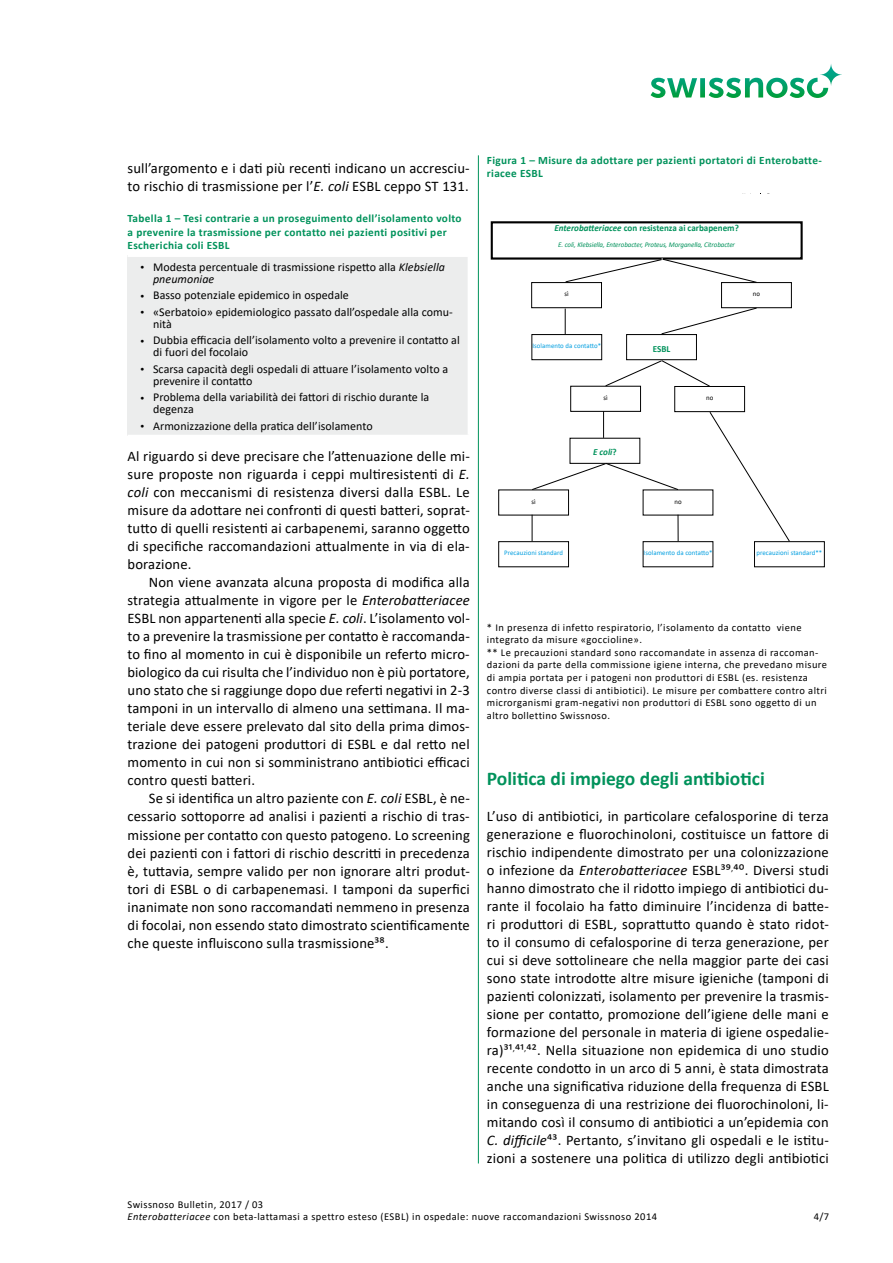
<style>
.page{position:relative;width:893px;height:1263px;background:#fff}
.page>*{position:absolute;margin:0;border:0;box-sizing:border-box;transform-origin:0 0}
.t1{font:700 19.5px "Calibri";color:#00925b}
.t2{font:14.7px/18px "Calibri";letter-spacing:.01em;color:#000;text-align:justify}
.t3{font:12px/12px "Calibri";letter-spacing:.005em;color:#000}
.t4{font:700 11.25px/13.2px "Calibri";letter-spacing:.03em;color:#00925b}
.t5{font:10.5px/12.6px "Calibri";letter-spacing:.04em;color:#000}
.t6{font:700 9.3px "Calibri";color:#00925b}
.t7{font:italic 700 9.3px "Calibri";color:#00925b}
.t8{font:italic 7.2px "Calibri";letter-spacing:-.01em;color:#00925b}
.t9{font:7.05px "Calibri";letter-spacing:.01em;color:#009ee0}
.t10{font:7.05px "Calibri";letter-spacing:.01em;color:#000}
.s1{font-style:italic}
.s2{font-size:9px}
.s3{font-style:normal}
</style>
<div class="page">
<svg style="left:651px;top:64px;width:191px;height:34px"></svg>
<hr style="left:478px;top:155px;width:1px;height:1008px;background:#00925b">
<div style="left:128px;top:256px;width:341px;height:180px;background:#eceded"></div>
<hr style="left:128px;top:255px;width:342px;height:2px;background:#fff">
<hr style="left:468px;top:257px;width:2px;height:178px;background:#fff">
<hr style="left:128px;top:435px;width:342px;height:2px;background:#fff">
<div style="left:491px;top:221px;width:312px;height:39px;border:2px solid #000"></div>
<div style="left:531px;top:282px;width:71px;height:26px;border:1px solid #000"></div>
<div style="left:721px;top:282px;width:71px;height:26px;border:1px solid #000"></div>
<div style="left:531px;top:334px;width:71px;height:26px;border:1px solid #000"></div>
<div style="left:626px;top:334px;width:71px;height:26px;border:1px solid #000"></div>
<div style="left:674px;top:386px;width:71px;height:26px;border:1px solid #000"></div>
<div style="left:570px;top:386px;width:71px;height:26px;border:1px solid #000"></div>
<div style="left:498px;top:541px;width:71px;height:26px;border:1px solid #000"></div>
<div style="left:643px;top:541px;width:70px;height:26px;border:1px solid #000"></div>
<div style="left:754px;top:541px;width:71px;height:26px;border:1px solid #000"></div>
<svg style="left:565px;top:258px;width:192px;height:25px"></svg>
<svg style="left:661px;top:307px;width:96px;height:28px"></svg>
<svg style="left:565px;top:309px;width:1px;height:25px"></svg>
<svg style="left:605px;top:360px;width:106px;height:27px"></svg>
<svg style="left:603px;top:411px;width:1px;height:27px"></svg>
<svg style="left:531px;top:462px;width:148px;height:28px"></svg>
<svg style="left:532px;top:515px;width:1px;height:26px"></svg>
<svg style="left:678px;top:515px;width:1px;height:26px"></svg>
<svg style="left:709px;top:411px;width:81px;height:131px"></svg>
<p class="t2" style="left:128px;top:159px;width:344px">sull’argomento e i dati più recenti indicano un accresciu&shy;to rischio di trasmissione per l’<span class="s1">E. coli</span> ESBL ceppo ST 131.</p>
<p class="t4" style="left:128px;top:212px;width:336px">Tabella 1 – Tesi contrarie a un proseguimento dell’isolamento volto a prevenire la trasmissione per contatto nei pazienti positivi per<br>Escherichia coli ESBL</p>
<p class="t3" style="left:153px;top:261px;width:293px;text-indent:-13px"><span class="s2">•</span> Modesta percentuale di trasmissione rispetto alla <span class="s1">Klebsiella pneumoniae</span></p>
<p class="t3" style="left:140px;top:289px;width:210px"><span class="s2">•</span> Basso potenziale epidemico in ospedale</p>
<p class="t3" style="left:153px;top:306px;width:301px;text-indent:-13px"><span class="s2">•</span> «Serbatoio» epidemiologico passato dall’ospedale alla comu&shy;nità</p>
<p class="t3" style="left:153px;top:334px;width:308px;text-indent:-13px"><span class="s2">•</span> Dubbia efficacia dell’isolamento volto a prevenire il contatto al di fuori del focolaio</p>
<p class="t3" style="left:153px;top:363px;width:297px;text-indent:-13px"><span class="s2">•</span> Scarsa capacità degli ospedali di attuare l’isolamento volto a prevenire il contatto</p>
<p class="t3" style="left:153px;top:391px;width:278px;text-indent:-13px"><span class="s2">•</span> Problema della variabilità dei fattori di rischio durante la degenza</p>
<p class="t3" style="left:140px;top:420px;width:234px"><span class="s2">•</span> Armonizzazione della pratica dell’isolamento</p>
<p class="t2" style="left:128px;top:447px;width:344px">Al riguardo si deve precisare che l’attenuazione delle mi&shy;sure proposte non riguarda i ceppi multiresistenti di <span class="s1">E. coli</span> con meccanismi di resistenza diversi dalla ESBL. Le misure da adottare nei confronti di questi batteri, soprat&shy;tutto di quelli resistenti ai carbapenemi, saranno oggetto di specifiche raccomandazioni attualmente in via di ela&shy;borazione.</p>
<p class="t2" style="left:128px;top:573px;width:344px;text-indent:21px">Non viene avanzata alcuna proposta di modifica alla strategia attualmente in vigore per le <span class="s1">Enterobatteriacee </span>ESBL non appartenenti alla specie <span class="s1">E. coli</span>. L’isolamento vol&shy;to a prevenire la trasmissione per contatto è raccomanda&shy;to fino al momento in cui è disponibile un referto micro&shy;biologico da cui risulta che l’individuo non è più portatore, uno stato che si raggiunge dopo due referti negativi in 2-3 tamponi in un intervallo di almeno una settimana. Il ma&shy;teriale deve essere prelevato dal sito della prima dimos&shy;trazione dei patogeni produttori di ESBL e dal retto nel momento in cui non si somministrano antibiotici efficaci contro questi batteri.</p>
<p class="t2" style="left:128px;top:789px;width:344px;text-indent:21px">Se si identifica un altro paziente con <span class="s1">E. coli</span> ESBL, è ne&shy;cessario sottoporre ad analisi i pazienti a rischio di tras&shy;missione per contatto con questo patogeno. Lo screening dei pazienti con i fattori di rischio descritti in precedenza è, tuttavia, sempre valido per non ignorare altri produt&shy;tori di ESBL o di carbapenemasi. I tamponi da superfici inanimate non sono raccomandati nemmeno in presenza di focolai, non essendo stato dimostrato scientificamente che queste influiscono sulla trasmissione38.</p>
<p class="t4" style="left:487px;top:153px;width:336px">Figura 1 – Misure da adottare per pazienti portatori di Enterobatte&shy;riacee ESBL</p>
<p class="t6" style="left:554px;top:221px;width:186px"><span class="s1">Enterobatteriacee</span> con resistenza ai carbapenem?</p>
<p class="t8" style="left:558px;top:239px;width:178px">E. coli, Klebsiella, Enterobacter, Proteus, Morganella, Citrobacter</p>
<p class="t10" style="left:564px;top:289px;width:6px">sì</p>
<p class="t10" style="left:753px;top:289px;width:9px">no</p>
<p class="t9" style="left:532px;top:341px;width:70px">Isolamento da contatto*</p>
<p class="t6" style="left:653px;top:342px;width:19px">ESBL</p>
<p class="t10" style="left:603px;top:393px;width:6px">sì</p>
<p class="t10" style="left:706px;top:393px;width:9px">no</p>
<p class="t7" style="left:593px;top:445px;width:25px">E coli<span class="s3">?</span></p>
<p class="t10" style="left:531px;top:496px;width:6px">sì</p>
<p class="t10" style="left:674px;top:496px;width:9px">no</p>
<p class="t9" style="left:504px;top:548px;width:60px">Precauzioni standard</p>
<p class="t9" style="left:644px;top:548px;width:70px">Isolamento da contatto*</p>
<p class="t9" style="left:756px;top:548px;width:67px">precauzioni standard**</p>
<p class="t5" style="left:487px;top:620px;width:342px">* In presenza di infetto respiratorio, l’isolamento da contatto viene integrato da misure «goccioline».<br>** Le precauzioni standard sono raccomandate in assenza di raccoman&shy;dazioni da parte della commissione igiene interna, che prevedano misure di ampia portata per i patogeni non produttori di ESBL (es. resistenza contro diverse classi di antibiotici). Le misure per combattere contro altri microrganismi gram-negativi non produttori di ESBL sono oggetto di un altro bollettino Swissnoso.</p>
<h1 class="t1" style="left:487px;top:765px;width:279px">Politica di impiego degli antibiotici</h1>
<p class="t2" style="left:487px;top:807px;width:344px">L’uso di antibiotici, in particolare cefalosporine di terza generazione e fluorochinoloni, costituisce un fattore di rischio indipendente dimostrato per una colonizzazione o infezione da <span class="s1">Enterobatteriacee</span> ESBL39<sup>,</sup>40. Diversi studi hanno dimostrato che il ridotto impiego di antibiotici du&shy;rante il focolaio ha fatto diminuire l’incidenza di batte&shy;ri produttori di ESBL, soprattutto quando è stato ridot&shy;to il consumo di cefalosporine di terza generazione, per cui si deve sottolineare che nella maggior parte dei casi sono state introdotte altre misure igieniche (tamponi di pazienti colonizzati, isolamento per prevenire la trasmis&shy;sione per contatto, promozione dell’igiene delle mani e formazione del personale in materia di igiene ospedalie&shy;ra)31<sup>,</sup>41<sup>,</sup>42. Nella situazione non epidemica di uno studio recente condotto in un arco di 5 anni, è stata dimostrata anche una significativa riduzione della frequenza di ESBL in conseguenza di una restrizione dei fluorochinoloni, li&shy;mitando così il consumo di antibiotici a un’epidemia con <span class="s1">C. difficile</span>43. Pertanto, s’invitano gli ospedali e le istitu&shy;zioni a sostenere una politica di utilizzo degli antibiotici</p>
<p class="t5" style="left:128px;top:1198px;width:531px">Swissnoso Bulletin, 2017 / 03<br><span class="s1">Enterobatteriacee</span> con beta-lattamasi a spettro esteso (ESBL) in ospedale: nuove raccomandazioni Swissnoso 2014</p>
<p class="t5" style="left:814px;top:1210px;width:17px">4/7</p>
</div>
